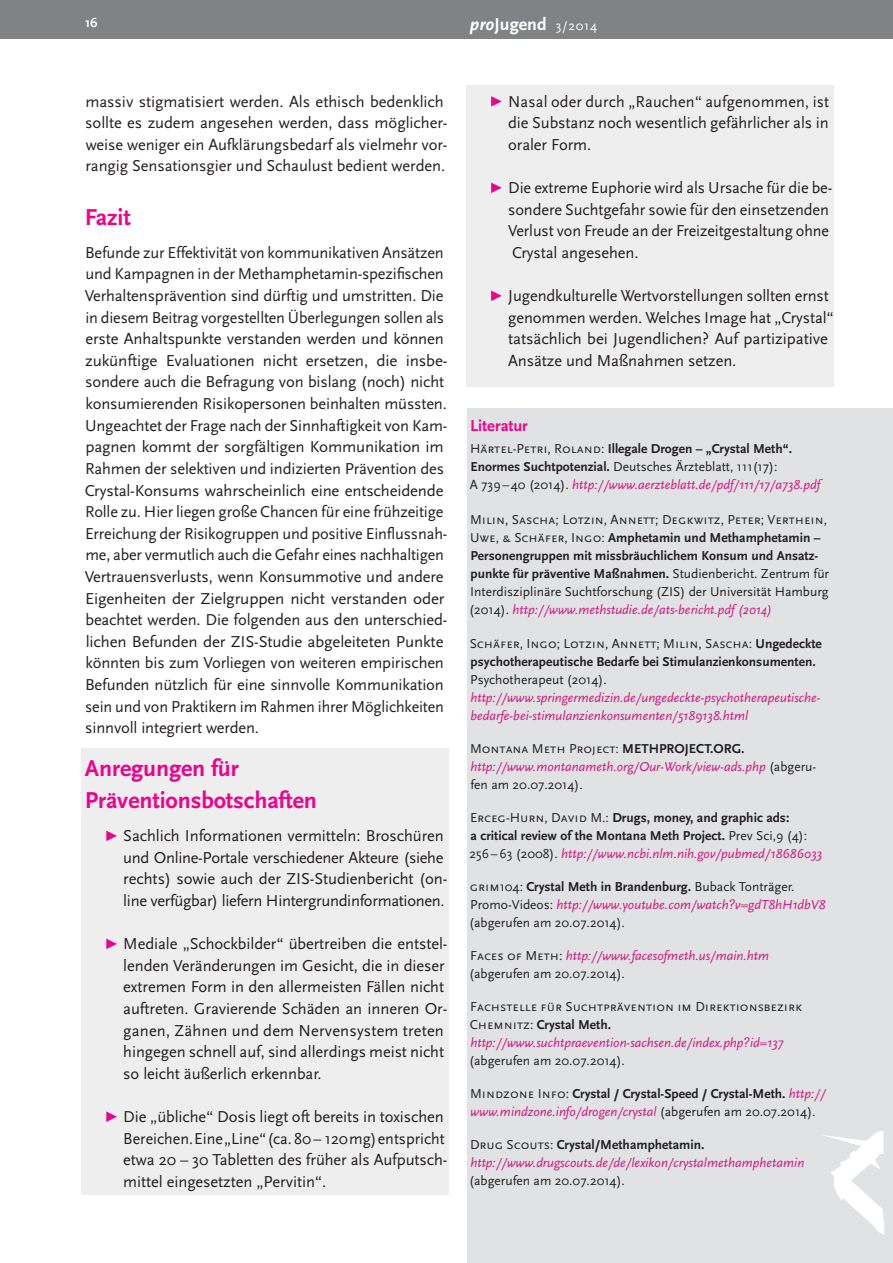
<style>
.page{position:relative;width:893px;height:1263px;background:#fff}
.page>*{position:absolute;margin:0;border:0;box-sizing:border-box;transform-origin:0 0}
.Head_16_pt{font:700 24px "Scala Sans";letter-spacing:-.005em;color:#ed028c}
.t1{font:700 18px "Scala Sans";color:#fff}
.Grundtext{font:16.5px/21.6px "Scala Sans";letter-spacing:-.01em;color:#231f20}
.Literatur_Head{font:700 16.5px "Scala Sans";letter-spacing:-.005em;color:#ed028c}
.Literatur{font:italic 13.5px/18px "Scala Sans";color:#cd197e}
.Literatur-2{font:700 13.5px/18px "Scala Sans";color:#231f20}
.Literatur-3{font:13.5px/18px "Scala Sans";color:#231f20}
.Literatur-4{font:13.5px/18px "Scala Sans Caps";color:#231f20}
.t2{font:700 13.5px "Scala Sans";color:#fff}
.s1{font-style:italic}
.s2{font-family:"Scala Sans Caps";font-weight:400;font-size:13.5px}
.s3{font-family:"Scala Sans Caps";font-weight:400}
.s4{font-weight:400}
.s5{font-weight:400;font-style:italic;color:#cd197e}
.s6{font-style:italic;color:#cd197e}
.s7{font-family:"Scala Sans Caps";font-style:normal;color:#231f20}
.s8{font-weight:700;font-style:normal;color:#231f20}
.s9{font-style:normal;color:#231f20}
.s10{font-family:"Scala Sans Caps"}
.s11{font-weight:700}
.s12{font-family:"Scala Sans";font-weight:700}
</style>
<div class="page">
<div style="left:0;top:0;width:893px;height:38px;background:#808285"></div>
<div style="left:466px;top:85px;width:367px;height:302px;background:#eeeeef"></div>
<div style="left:81px;top:748px;width:368px;height:447px;background:#eeeeef"></div>
<svg style="left:106px;top:831px;width:11px;height:10px"></svg>
<svg style="left:106px;top:939px;width:11px;height:10px"></svg>
<svg style="left:106px;top:1111px;width:11px;height:11px"></svg>
<svg style="left:491px;top:96px;width:11px;height:11px"></svg>
<svg style="left:491px;top:183px;width:11px;height:10px"></svg>
<svg style="left:491px;top:291px;width:11px;height:10px"></svg>
<div style="left:468px;top:408px;width:425px;height:855px;background:#e1e2e4"></div>
<svg style="left:823px;top:1131px;width:62px;height:103px"></svg>
<p class="t2" style="left:85px;top:16px;width:14px">16</p>
<p class="t1" style="left:470px;top:15px;width:129px"><span class="s1">pro</span>Jugend <span class="s2">3/2014</span></p>
<p class="Grundtext" style="left:85px;top:91px;width:364px">massiv stigmatisiert werden. Als ethisch bedenklich sollte es zudem angesehen werden, dass möglicher&shy;weise weniger ein Aufklärungsbedarf als vielmehr vor&shy;rangig Sensationsgier und Schaulust bedient werden.</p>
<p class="Head_16_pt" style="left:85px;top:204px;width:47px">Fazit</p>
<p class="Grundtext" style="left:85px;top:242px;width:364px">Befunde zur Effektivität von kommunikativen Ansätzen und Kampagnen in der Methamphetamin-spezifischen Verhaltensprävention sind dürftig und umstritten. Die in diesem Beitrag vorgestellten Überlegungen sollen als erste Anhaltspunkte verstanden werden und können zukünftige Evaluationen nicht ersetzen, die insbe&shy;sondere auch die Befragung von bislang (noch) nicht konsumierenden Risikopersonen beinhalten müssten.<br>Ungeachtet der Frage nach der Sinnhaftigkeit von Kam&shy;pagnen kommt der sorgfältigen Kommunikation im Rahmen der selektiven und indizierten Prävention des Crystal-Konsums wahrscheinlich eine entscheidende Rolle zu. Hier liegen große Chancen für eine frühzeitige Erreichung der Risikogruppen und positive Einflussnah&shy;me, aber vermutlich auch die Gefahr eines nachhaltigen Vertrauensverlusts, wenn Konsummotive und andere Eigenheiten der Zielgruppen nicht verstanden oder beachtet werden. Die folgenden aus den unterschied&shy;lichen Befunden der ZIS-Studie abgeleiteten Punkte könnten bis zum Vorliegen von weiteren empirischen Befunden nützlich für eine sinnvolle Kommunikation sein und von Praktikern im Rahmen ihrer Möglichkeiten sinnvoll integriert werden.</p>
<p class="Head_16_pt" style="left:85px;top:756px;width:156px">Anregungen für</p>
<p class="Head_16_pt" style="left:85px;top:788px;width:234px">Präventionsbotschaften</p>
<p class="Grundtext" style="left:123px;top:825px;width:325px">Sachlich Informationen vermitteln: Broschüren und Online-Portale verschiedener Akteure (siehe rechts) sowie auch der ZIS-Studienbericht (on&shy;line verfügbar) liefern Hintergrundinformationen.</p>
<p class="Grundtext" style="left:123px;top:933px;width:326px">Mediale „Schockbilder“ übertreiben die entstel&shy;lenden Veränderungen im Gesicht, die in dieser extremen Form in den allermeisten Fällen nicht auftreten. Gravierende Schäden an inneren Or&shy;ganen, Zähnen und dem Nervensystem treten hingegen schnell auf, sind allerdings meist nicht so leicht äußerlich erkennbar.</p>
<p class="Grundtext" style="left:123px;top:1106px;width:326px">Die „übliche“ Dosis liegt oft bereits in toxischen Bereichen. Eine „Line“ (ca. 80 – 120 mg) entspricht etwa 20 – 30 Tabletten des früher als Aufputsch&shy;mittel eingesetzten „Pervitin“.</p>
<p class="Grundtext" style="left:508px;top:91px;width:323px;text-align:justify">Nasal oder durch „Rauchen“ aufgenommen, ist die Substanz noch wesentlich gefährlicher als in oraler Form.</p>
<p class="Grundtext" style="left:508px;top:177px;width:326px">Die extreme Euphorie wird als Ursache für die be&shy;sondere Suchtgefahr sowie für den einsetzenden Verlust von Freude an der Freizeitgestaltung ohne Crystal angesehen.</p>
<p class="Grundtext" style="left:508px;top:285px;width:327px">Jugendkulturelle Wertvorstellungen sollten ernst genommen werden. Welches Image hat „Crystal“ tatsächlich bei Jugendlichen? Auf partizipative Ansätze und Maßnahmen setzen.</p>
<p class="Literatur_Head" style="left:470px;top:416px;width:59px">Literatur</p>
<p class="Literatur-2" style="left:470px;top:440px;width:352px"><span class="s3">Härtel-Petri, Roland:</span> Illegale Drogen – „Crystal Meth“.<br>Enormes Suchtpotenzial. <span class="s4">Deutsches Ärzteblatt, 111(17):<br>A 739–40 (2014).</span> <span class="s5">http://www.aerzteblatt.de/pdf/111/17/a738.pdf</span></p>
<p class="Literatur-2" style="left:470px;top:511px;width:361px"><span class="s3">Milin, Sascha; Lotzin, Annett; Degkwitz, Peter; Verthein, Uwe, &amp; Schäfer, Ingo:</span> Amphetamin und Methamphetamin – Personengruppen mit missbräuchlichem Konsum und Ansatz&shy;punkte für präventive Maßnahmen. <span class="s4">Studienbericht. Zentrum für</span></p>
<p class="Literatur-3" style="left:469px;top:583px;width:361px">Interdisziplinäre Suchtforschung (ZIS) der Universität Hamburg (2014). <span class="s6">http://www.methstudie.de/ats-bericht.pdf (2014)</span></p>
<p class="Literatur" style="left:470px;top:635px;width:354px"><span class="s7">Schäfer, Ingo; Lotzin, Annett; Milin, Sascha:</span> <span class="s8">Ungedeckte psychotherapeutische Bedarfe bei Stimulanzienkonsumenten.<br></span><span class="s9">Psychotherapeut (2014). </span>http://www.springermedizin.de/ungedeckte-psychotherapeutische&shy;bedarfe-bei-stimulanzienkonsumenten/5189138.html</p>
<p class="Literatur" style="left:470px;top:740px;width:348px"><span class="s7">Montana Meth Project:</span> <span class="s8">METHPROJECT.ORG. </span>http://www.montanameth.org/Our-Work/view-ads.php <span class="s9">(abgeru&shy;fen am 20.07.2014).</span></p>
<p class="Literatur-2" style="left:470px;top:809px;width:354px"><span class="s3">Erceg-Hurn, David M.:</span> Drugs, money, and graphic ads:<br>a critical review of the Montana Meth Project. <span class="s4">Prev Sci,9 (4):<br>256–63 (2008).</span> <span class="s5">http://www.ncbi.nlm.nih.gov/pubmed/18686033</span></p>
<p class="Literatur-3" style="left:469px;top:878px;width:358px"><span class="s10">grim104:</span> <span class="s11">Crystal Meth in Brandenburg.</span> Buback Tonträger.<br>Promo-Videos: <span class="s6">http://www.youtube.com/watch?v=gdT8hH1dbV8 </span>(abgerufen am 20.07.2014).</p>
<p class="Literatur" style="left:470px;top:947px;width:301px"><span class="s7">Faces of Meth:</span> http://www.facesofmeth.us/main.htm</p>
<p class="Literatur-3" style="left:469px;top:965px;width:157px">(abgerufen am 20.07.2014).</p>
<p class="Literatur-4" style="left:470px;top:998px;width:334px">Fachstelle für Suchtprävention im Direktionsbezirk<br>Chemnitz: <span class="s12">Crystal Meth.</span></p>
<p class="Literatur" style="left:470px;top:1034px;width:314px">http://www.suchtpraevention-sachsen.de/index.php?id=137</p>
<p class="Literatur-3" style="left:469px;top:1052px;width:157px">(abgerufen am 20.07.2014).</p>
<p class="Literatur" style="left:470px;top:1085px;width:357px"><span class="s7">Mindzone Info:</span> <span class="s8">Crystal / Crystal-Speed / Crystal-Meth.</span> http:// www.mindzone.info/drogen/crystal <span class="s9">(abgerufen am 20.07.2014).</span></p>
<p class="Literatur-2" style="left:470px;top:1136px;width:236px"><span class="s3">Drug Scouts:</span> Crystal/Methamphetamin.</p>
<p class="Literatur" style="left:469px;top:1154px;width:336px">http://www.drugscouts.de/de/lexikon/crystalmethamphetamin <span class="s9">(abgerufen am 20.07.2014).</span></p>
</div>
